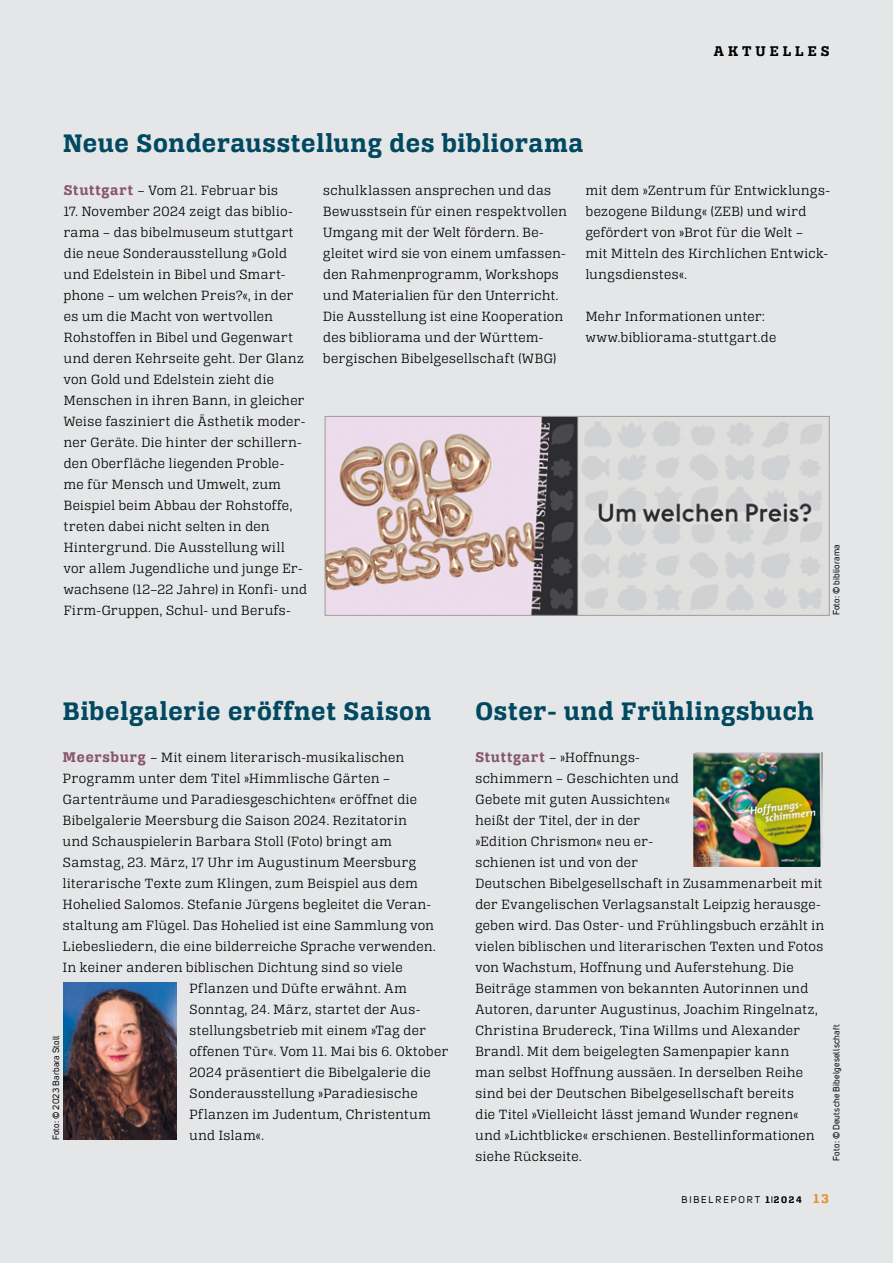
<style>
.page{position:relative;width:893px;height:1263px;background:#e5e6e8}
.page>*{position:absolute;margin:0;border:0;box-sizing:border-box;transform-origin:0 0}
.t1{font:27px "Alianza Slab 700";letter-spacing:.03em;color:#004960}
.t2{font:15px "Alianza Slab 700";letter-spacing:.265em;color:#000}
.t3{font:14.25px/21px "Alianza Slab 300";letter-spacing:.03em;color:#000}
.t4{font:14.25px "Alianza Slab 300";letter-spacing:.05em;color:#000}
.t5{font:9.6px "Uni Sans";letter-spacing:.195em;color:#000}
.t6{font:9px "Uni Sans";letter-spacing:.03em;color:#000}
.s1{font-family:"Alianza Slab 700";font-size:15px;color:#86556e}
.s2{font-family:"Alianza Slab 700";font-size:10.2px}
.s3{font-family:"Alianza Slab 700";font-size:13.5px;color:#e29127}
</style>
<div class="page">
<img style="left:64px;top:982px;width:112px;height:158px">
<img style="left:327px;top:418px;width:500px;height:195px">
<div style="left:325px;top:416px;width:504px;height:199px;border:1px solid #9d9d9c"></div>
<img style="left:694px;top:752px;width:129px;height:114px">
<p class="t2" style="left:714px;top:42px;width:117px">AKTUELLES</p>
<h1 class="t1" style="left:63px;top:127px;width:522px">Neue Sonderausstellung des bibliorama</h1>
<p class="t3" style="left:64px;top:180px;width:216px"><span class="s1">Stuttgart</span> – Vom 21. Februar bis</p>
<p class="t3" style="left:64px;top:201px;width:245px">17. November 2024 zeigt das biblio&shy;rama – das bibelmuseum stuttgart die neue Sonderausstellung »Gold und Edelstein in Bibel und Smart&shy;phone – um welchen Preis?«, in der es um die Macht von wertvollen Rohstoffen in Bibel und Gegenwart und deren Kehrseite geht. Der Glanz von Gold und Edelstein zieht die Menschen in ihren Bann, in gleicher Weise fasziniert die Ästhetik moder&shy;ner Geräte. Die hinter der schillern&shy;den Oberfläche liegenden Proble&shy;me für Mensch und Umwelt, zum Beispiel beim Abbau der Rohstoffe, treten dabei nicht selten in den Hintergrund. Die Ausstellung will vor allem Jugendliche und junge Er&shy;wachsene (12–22 Jahre) in Konfi- und Firm-Gruppen, Schul- und Berufs-</p>
<p class="t3" style="left:323px;top:180px;width:245px">schulklassen ansprechen und das Bewusstsein für einen respektvollen Umgang mit der Welt fördern. Be&shy;gleitet wird sie von einem umfassen&shy;den Rahmenprogramm, Workshops und Materialien für den Unterricht.<br>Die Ausstellung ist eine Kooperation des bibliorama und der Württem&shy;bergischen Bibelgesellschaft (WBG)</p>
<p class="t3" style="left:586px;top:180px;width:246px">mit dem »Zentrum für Entwicklungs&shy;bezogene Bildung« (ZEB) und wird gefördert von »Brot für die Welt –<br>mit Mitteln des Kirchlichen Entwick&shy;lungsdienstes«.</p>
<p class="t3" style="left:586px;top:306px;width:192px">Mehr Informationen unter: www.bibliorama-stuttgart.de</p>
<p class="t6" style="left:831px;top:615px;width:73px;rotate:-90deg">Foto: © bibliorama</p>
<h1 class="t1" style="left:63px;top:696px;width:370px">Bibelgalerie eröffnet Saison</h1>
<p class="t3" style="left:63px;top:747px;width:343px"><span class="s1">Meersburg</span> – Mit einem literarisch-musikalischen</p>
<p class="t3" style="left:63px;top:768px;width:329px">Programm unter dem Titel »Himmlische Gärten –</p>
<p class="t3" style="left:63px;top:789px;width:356px">Gartenträume und Paradiesgeschichten« eröffnet die</p>
<p class="t3" style="left:63px;top:810px;width:345px">Bibelgalerie Meersburg die Saison 2024. Rezitatorin</p>
<p class="t3" style="left:63px;top:831px;width:330px">und Schauspielerin Barbara Stoll (Foto) bringt am</p>
<p class="t3" style="left:63px;top:852px;width:355px">Samstag, 23. März, 17 Uhr im Augustinum Meersburg</p>
<p class="t3" style="left:63px;top:873px;width:356px">literarische Texte zum Klingen, zum Beispiel aus dem</p>
<p class="t3" style="left:63px;top:894px;width:370px">Hohelied Salomos. Stefanie Jürgens begleitet die Veran-</p>
<p class="t3" style="left:63px;top:915px;width:372px">staltung am Flügel. Das Hohelied ist eine Sammlung von</p>
<p class="t3" style="left:63px;top:936px;width:374px">Liebesliedern, die eine bilderreiche Sprache verwenden.</p>
<p class="t3" style="left:63px;top:957px;width:341px">In keiner anderen biblischen Dichtung sind so viele</p>
<p class="t4" style="left:189px;top:980px;width:219px">Pflanzen und Düfte erwähnt. Am</p>
<p class="t3" style="left:189px;top:999px;width:232px">Sonntag, 24. März, startet der Aus-</p>
<p class="t3" style="left:189px;top:1020px;width:238px">stellungsbetrieb mit einem »Tag der</p>
<p class="t3" style="left:189px;top:1041px;width:260px">offenen Tür«. Vom 11. Mai bis 6. Oktober</p>
<p class="t3" style="left:189px;top:1062px;width:243px">2024 präsentiert die Bibelgalerie die</p>
<p class="t3" style="left:189px;top:1083px;width:230px">Sonderausstellung »Paradiesische</p>
<p class="t3" style="left:189px;top:1104px;width:243px">Pflanzen im Judentum, Christentum</p>
<p class="t3" style="left:189px;top:1125px;width:76px">und Islam«.</p>
<p class="t6" style="left:51px;top:1140px;width:106px;rotate:-90deg">Foto: © 2023 Barbara Stoll</p>
<h1 class="t1" style="left:475px;top:696px;width:340px">Oster- und Frühlingsbuch</h1>
<p class="t3" style="left:475px;top:747px;width:350px"><span class="s1">Stuttgart</span> – »Hoffnungs-<br>schimmern – Geschichten und<br>Gebete mit guten Aussichten«<br>heißt der Titel, der in der<br>»Edition Chrismon« neu er-<br>schienen ist und von der<br>Deutschen Bibelgesellschaft in Zusammenarbeit mit der Evangelischen Verlagsanstalt Leipzig herausge&shy;geben wird. Das Oster- und Frühlingsbuch erzählt in vielen biblischen und literarischen Texten und Fotos von Wachstum, Hoffnung und Auferstehung. Die Beiträge stammen von bekannten Autorinnen und Autoren, darunter Augustinus, Joachim Ringelnatz, Christina Brudereck, Tina Willms und Alexander Brandl. Mit dem beigelegten Samenpapier kann<br>man selbst Hoffnung aussäen. In derselben Reihe sind bei der Deutschen Bibelgesellschaft bereits<br>die Titel »Vielleicht lässt jemand Wunder regnen« und »Lichtblicke« erschienen. Bestellinformationen siehe Rückseite.</p>
<p class="t6" style="left:831px;top:1161px;width:137px;rotate:-90deg">Foto: © Deutsche Bibelgesellschaft</p>
<p class="t5" style="left:681px;top:1194px;width:149px">BIBELREPORT <span class="s2">1 2024</span> <span class="s3">13</span></p>
</div>
